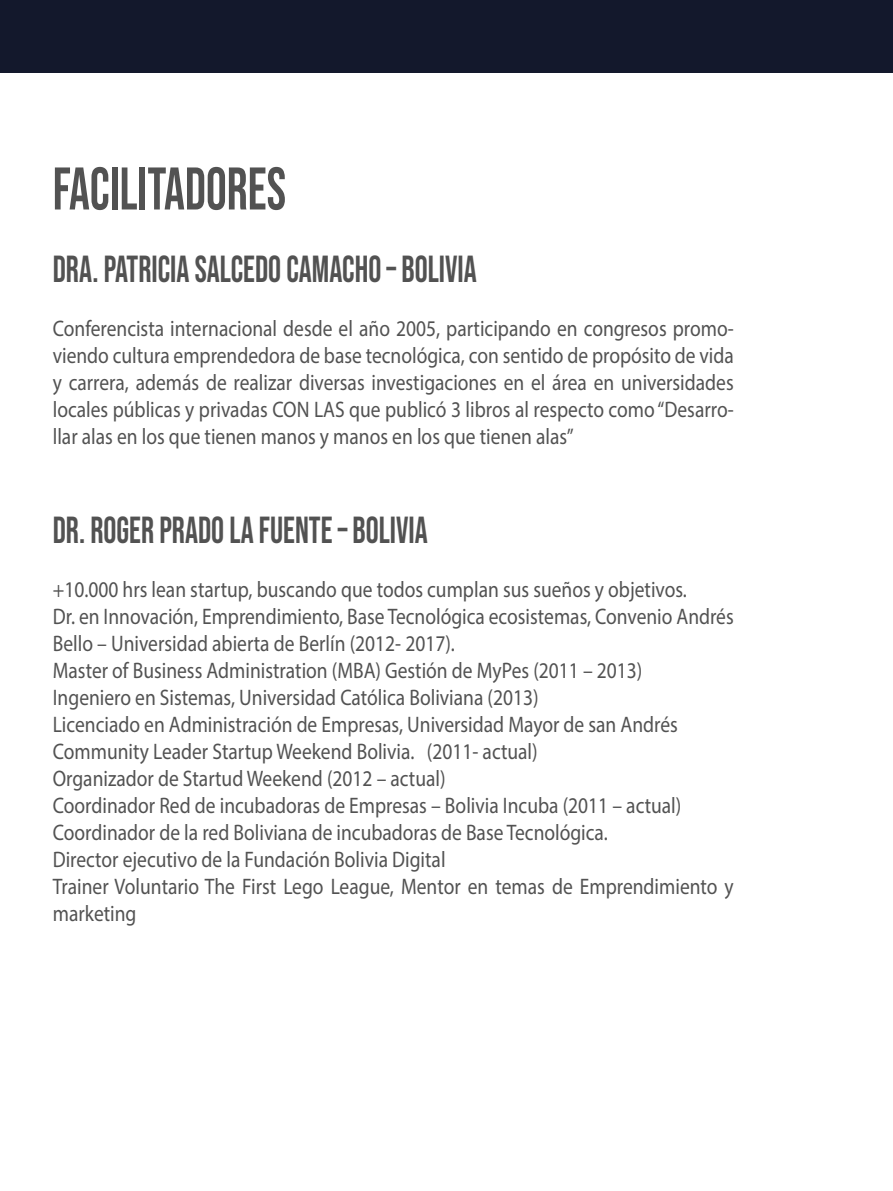
<style>
.page{position:relative;width:893px;height:1191px;background:#fff}
.page>*{position:absolute;margin:0;border:0;box-sizing:border-box;transform-origin:0 0}
.t1{font:60px "Bebas Neue";color:#525252;scale:.87 1}
.t2{font:37.5px "Bebas Neue";color:#525252;scale:.87 1}
.t3{font:22.5px/27px "Myriad Pro";color:#525252;text-align:justify;scale:.87 1}
</style>
<div class="page">
<div style="left:0;top:0;width:893px;height:72px;background:#13182c"></div>
<h1 class="t1" style="left:53px;top:155px;width:270px">FACILITADORES</h1>
<h2 class="t2" style="left:53px;top:247px;width:489px">DRA. PATRICIA SALCEDO CAMACHO – BOLIVIA</h2>
<p class="t3" style="left:53px;top:314px;width:784px">Conferencista internacional desde el año 2005, participando en congresos promo&shy;viendo cultura emprendedora de base tecnológica, con sentido de propósito de vida y carrera, además de realizar diversas investigaciones en el área en universidades locales públicas y privadas CON LAS que publicó 3 libros al respecto como “Desarro&shy;llar alas en los que tienen manos y manos en los que tienen alas”</p>
<h2 class="t2" style="left:53px;top:508px;width:433px">DR. ROGER PRADO LA FUENTE – BOLIVIA</h2>
<p class="t3" style="left:53px;top:575px;width:784px;text-align:left">+10.000 hrs lean startup, buscando que todos cumplan sus sueños y objetivos.<br>Dr. en Innovación, Emprendimiento, Base Tecnológica ecosistemas, Convenio Andrés Bello – Universidad abierta de Berlín (2012- 2017).<br>Master of Business Administration (MBA) Gestión de MyPes (2011 – 2013)<br>Ingeniero en Sistemas, Universidad Católica Boliviana (2013)<br>Licenciado en Administración de Empresas, Universidad Mayor de san Andrés Community Leader Startup Weekend Bolivia. (2011- actual)<br>Organizador de Startud Weekend (2012 – actual)<br>Coordinador Red de incubadoras de Empresas – Bolivia Incuba (2011 – actual)<br>Coordinador de la red Boliviana de incubadoras de Base Tecnológica.<br>Director ejecutivo de la Fundación Bolivia Digital<br>Trainer Voluntario The First Lego League, Mentor en temas de Emprendimiento y marketing</p>
</div>
